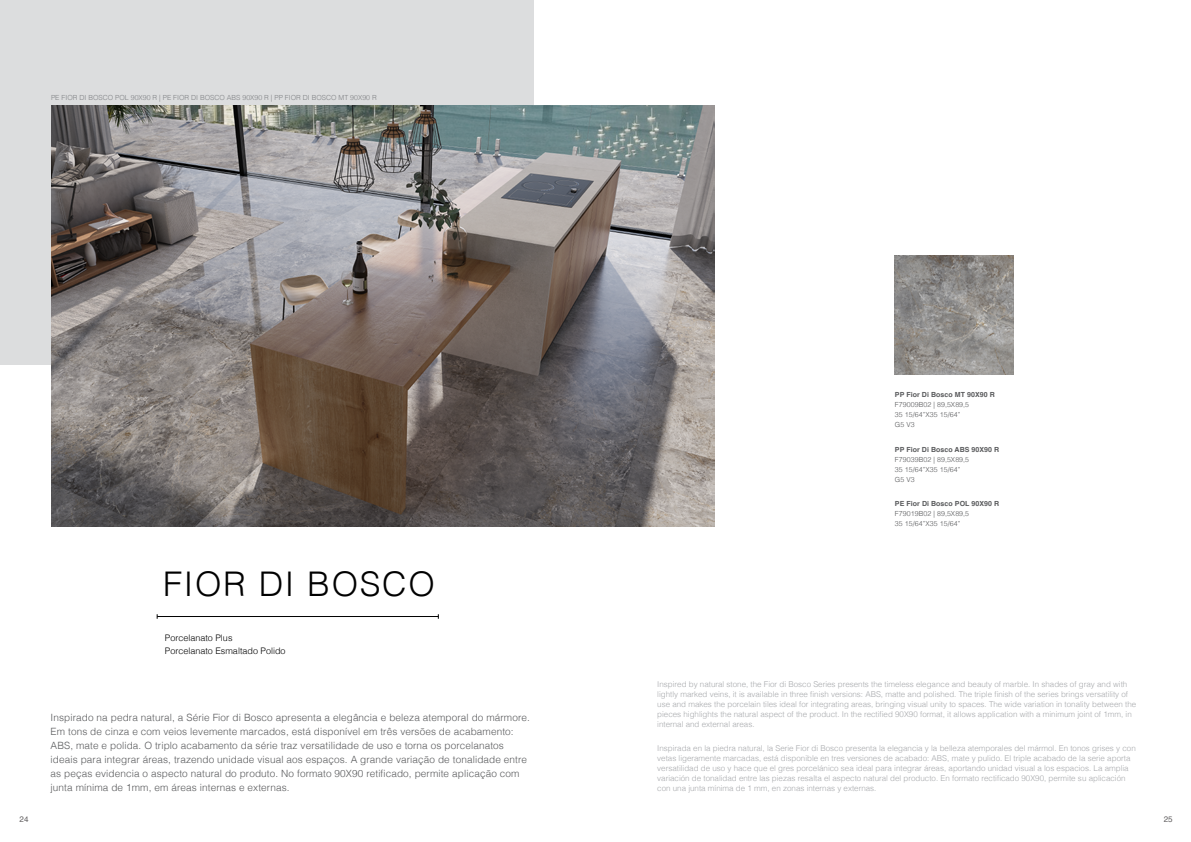
<style>
.page{position:relative;width:1191px;height:842px;background:#fff}
.page>*{position:absolute;margin:0;border:0;box-sizing:border-box;transform-origin:0 0}
.t1{font:300 34px "Helvetica";letter-spacing:.05em;color:#000}
.t2{font:300 10px/14px "Helvetica";letter-spacing:.01em;color:#58595b}
.t3{font:300 9px/13px "Helvetica";color:#000}
.t4{font:300 8px/10px "Helvetica";color:#a7a9ac}
.t5{font:8px "Helvetica";color:#626061}
.t6{font:300 7px/10px "Helvetica";letter-spacing:.01em;color:#58595b}
.t7{font:300 7px "Helvetica";color:#808285}
.t8{font:700 7px "Helvetica";letter-spacing:.01em;color:#58595b}
</style>
<div class="page">
<div style="left:0;top:0;width:533px;height:364px;background:#dcddde"></div>
<img style="left:51px;top:105px;width:663px;height:421px">
<hr style="left:157px;top:616px;width:281px;height:1px;background:#000">
<img style="left:894px;top:255px;width:119px;height:119px">
<p class="t7" style="left:51px;top:91px;width:327px">PE FIOR DI BOSCO POL 90X90 R | PE FIOR DI BOSCO ABS 90X90 R | PP FIOR DI BOSCO MT 90X90 R</p>
<h1 class="t1" style="left:163px;top:555px;width:273px">FIOR DI BOSCO</h1>
<p class="t3" style="left:165px;top:631px;width:122px">Porcelanato Plus<br>Porcelanato Esmaltado Polido</p>
<p class="t2" style="left:51px;top:710px;width:481px">Inspirado na pedra natural, a Série Fior di Bosco apresenta a elegância e beleza atemporal do mármore.<br>Em tons de cinza e com veios levemente marcados, está disponível em três versões de acabamento:<br>ABS, mate e polida. O triplo acabamento da série traz versatilidade de uso e torna os porcelanatos ideais para integrar áreas, trazendo unidade visual aos espaços. A grande variação de tonalidade entre as peças evidencia o aspecto natural do produto. No formato 90X90 retificado, permite aplicação com junta mínima de 1mm, em áreas internas e externas.</p>
<p class="t8" style="left:895px;top:389px;width:101px">PP Fior Di Bosco MT 90X90 R</p>
<p class="t6" style="left:895px;top:399px;width:76px">F79009B02 | 89,5X89,5<br>35 15/64”X35 15/64”<br>G5 V3</p>
<p class="t8" style="left:895px;top:443px;width:106px">PP Fior Di Bosco ABS 90X90 R</p>
<p class="t6" style="left:895px;top:454px;width:76px">F79039B02 | 89,5X89,5<br>35 15/64”X35 15/64”<br>G5 V3</p>
<p class="t8" style="left:895px;top:498px;width:106px">PE Fior Di Bosco POL 90X90 R</p>
<p class="t6" style="left:895px;top:508px;width:76px">F79019B02 | 89,5X89,5<br>35 15/64”X35 15/64”</p>
<p class="t4" style="left:657px;top:678px;width:480px">Inspired by natural stone, the Fior di Bosco Series presents the timeless elegance and beauty of marble. In shades of gray and with lightly marked veins, it is available in three finish versions: ABS, matte and polished. The triple finish of the series brings versatility of use and makes the porcelain tiles ideal for integrating areas, bringing visual unity to spaces. The wide variation in tonality between the pieces highlights the natural aspect of the product. In the rectified 90X90 format, it allows application with a minimum joint of 1mm, in internal and external areas.</p>
<p class="t4" style="left:657px;top:742px;width:480px">Inspirada en la piedra natural, la Serie Fior di Bosco presenta la elegancia y la belleza atemporales del mármol. En tonos grises y con vetas ligeramente marcadas, está disponible en tres versiones de acabado: ABS, mate y pulido. El triple acabado de la serie aporta versatilidad de uso y hace que el gres porcelánico sea ideal para integrar áreas, aportando unidad visual a los espacios. La amplia variación de tonalidad entre las piezas resalta el aspecto natural del producto. En formato rectificado 90X90, permite su aplicación con una junta mínima de 1 mm, en zonas internas y externas.</p>
<p class="t5" style="left:20px;top:813px;width:10px">24</p>
<p class="t5" style="left:1163px;top:813px;width:10px">25</p>
</div>
